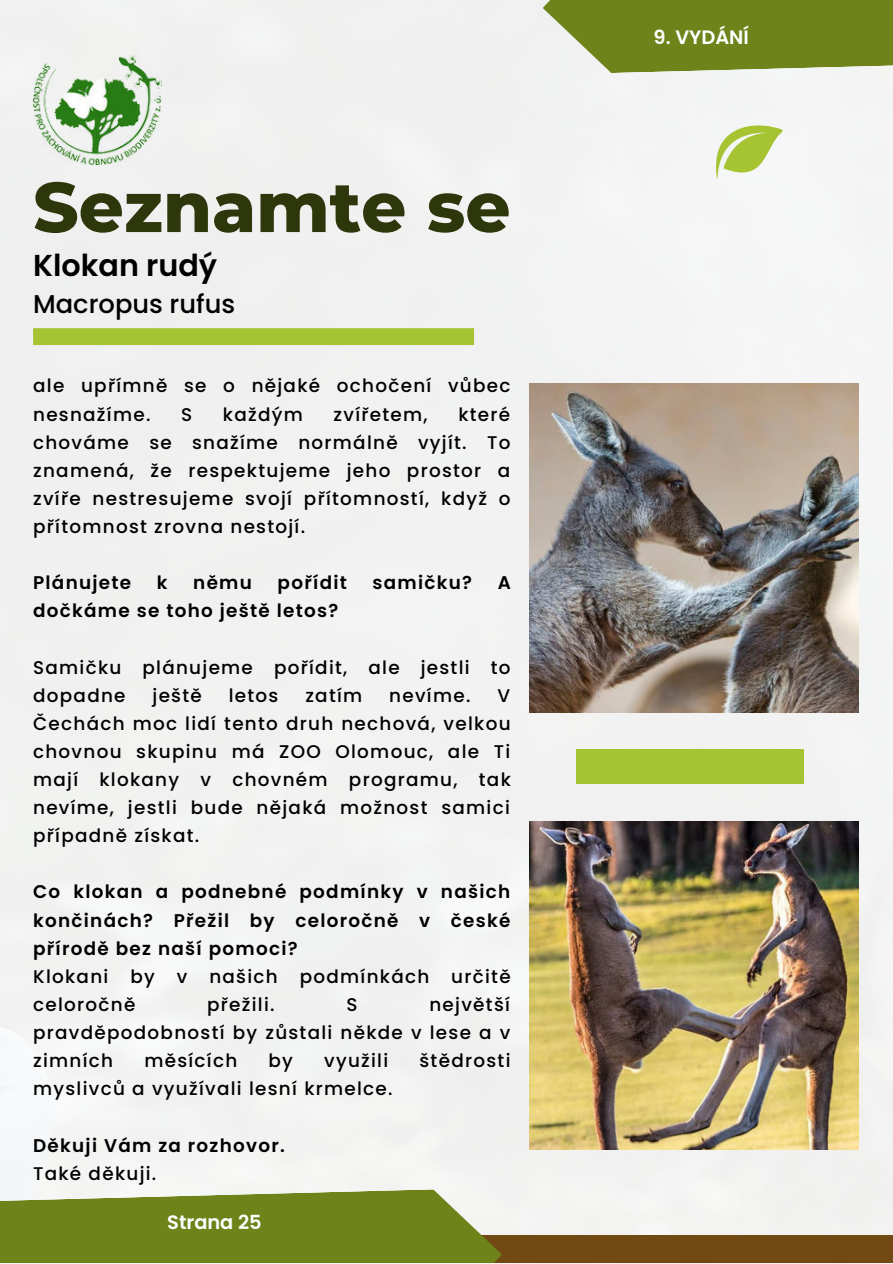
<style>
.page{position:relative;width:893px;height:1264px;background:#fff}
.page>*{position:absolute;margin:0;border:0;box-sizing:border-box;transform-origin:0 0}
.t1{font:800 70.35px "Montserrat";color:#2e370b}
.t2{font:600 30.3px "Poppins";color:#000}
.t3{font:500 25.8px "Poppins";color:#000}
.t4{font:600 19.35px "Poppins";color:#fff}
.t5{font:500 18.3px/28px "Poppins";letter-spacing:.07em;color:#000}
.t6{font:600 18.3px/28px "Poppins";letter-spacing:.07em;color:#000;text-align:justify}
</style>
<div class="page">
<div style="left:0;top:0;width:892px;height:1263px;background:#f1f2f1"></div>
<svg style="left:715px;top:121px;width:67px;height:64px"></svg>
<div style="left:33px;top:328px;width:441px;height:17px;background:#a6c431"></div>
<div style="left:576px;top:749px;width:227px;height:34px;background:#a6c431"></div>
<div style="left:227px;top:1235px;width:665px;height:27px;background:#724913"></div>
<svg style="left:0;top:1189px;width:502px;height:73px;background:#7f9236"></svg>
<img style="left:33px;top:50px;width:128px;height:115px">
<svg style="left:542px;top:0;width:350px;height:73px;background:#7f9237"></svg>
<img style="left:529px;top:383px;width:329px;height:329px">
<img style="left:529px;top:821px;width:329px;height:328px">
<h1 class="t1" style="left:33px;top:155px;width:479px">Seznamte se</h1>
<h2 class="t2" style="left:33px;top:248px;width:185px">Klokan rudý</h2>
<h3 class="t3" style="left:33px;top:289px;width:203px">Macropus rufus</h3>
<p class="t5" style="left:33px;top:372px;width:479px">ale upřímně se o nějaké ochočení vůbec nesnažíme.</p>
<p class="t5" style="left:33px;top:400px;width:479px;text-align:justify;text-indent:425px">které chováme se snažíme normálně vyjít. To znamená, že respektujeme jeho prostor a zvíře nestresujeme svojí přítomností, když o přítomnost zrovna nestojí.</p>
<p class="t6" style="left:33px;top:569px;width:100px">Plánujete</p>
<p class="t6" style="left:157px;top:569px;width:12px">k</p>
<p class="t6" style="left:193px;top:569px;width:60px">němu</p>
<p class="t6" style="left:277px;top:569px;width:71px">pořídit</p>
<p class="t6" style="left:372px;top:569px;width:101px">samičku?</p>
<p class="t6" style="left:497px;top:569px;width:15px">A</p>
<p class="t6" style="left:33px;top:597px;width:307px">dočkáme se toho ještě letos?</p>
<p class="t5" style="left:33px;top:653px;width:479px">Samičku plánujeme pořídit, ale jestli to dopadne</p>
<p class="t5" style="left:181px;top:400px;width:13px">S</p>
<p class="t5" style="left:223px;top:400px;width:81px">každým</p>
<p class="t5" style="left:333px;top:400px;width:96px">zvířetem,</p>
<p class="t5" style="left:152px;top:681px;width:51px">ještě</p>
<p class="t5" style="left:229px;top:681px;width:51px">letos</p>
<p class="t5" style="left:305px;top:681px;width:58px">zatím</p>
<p class="t5" style="left:389px;top:681px;width:83px">nevíme.</p>
<p class="t5" style="left:33px;top:681px;width:479px;text-align:justify;text-indent:464px">V Čechách moc lidí tento druh nechová, velkou chovnou skupinu má ZOO Olomouc, ale Ti mají klokany v chovném programu, tak nevíme, jestli bude nějaká možnost samici případně získat.</p>
<p class="t6" style="left:33px;top:878px;width:479px">Co klokan a podnebné podmínky v našich končinách? Přežil by celoročně v české přírodě bez naší pomoci?</p>
<p class="t5" style="left:33px;top:962px;width:479px">Klokani by v našich podmínkách určitě celoročně</p>
<p class="t5" style="left:33px;top:990px;width:478px;text-align:justify;text-indent:396px">největší pravděpodobností by zůstali někde v lese a v zimních</p>
<p class="t5" style="left:207px;top:990px;width:69px">přežili.</p>
<p class="t5" style="left:346px;top:990px;width:13px">S</p>
<p class="t5" style="left:144px;top:1046px;width:94px">měsících</p>
<p class="t5" style="left:268px;top:1046px;width:26px">by</p>
<p class="t5" style="left:324px;top:1046px;width:66px">využili</p>
<p class="t5" style="left:419px;top:1046px;width:92px">štědrosti</p>
<p class="t5" style="left:33px;top:1074px;width:361px">myslivců a využívali lesní krmelce.</p>
<p class="t6" style="left:33px;top:1131px;width:253px">Děkuji Vám za rozhovor.</p>
<p class="t5" style="left:33px;top:1159px;width:125px">Také děkuji.</p>
<p class="t4" style="left:167px;top:1211px;width:96px">Strana 25</p>
<p class="t4" style="left:653px;top:26px;width:97px">9. VYDÁNÍ</p>
</div>
